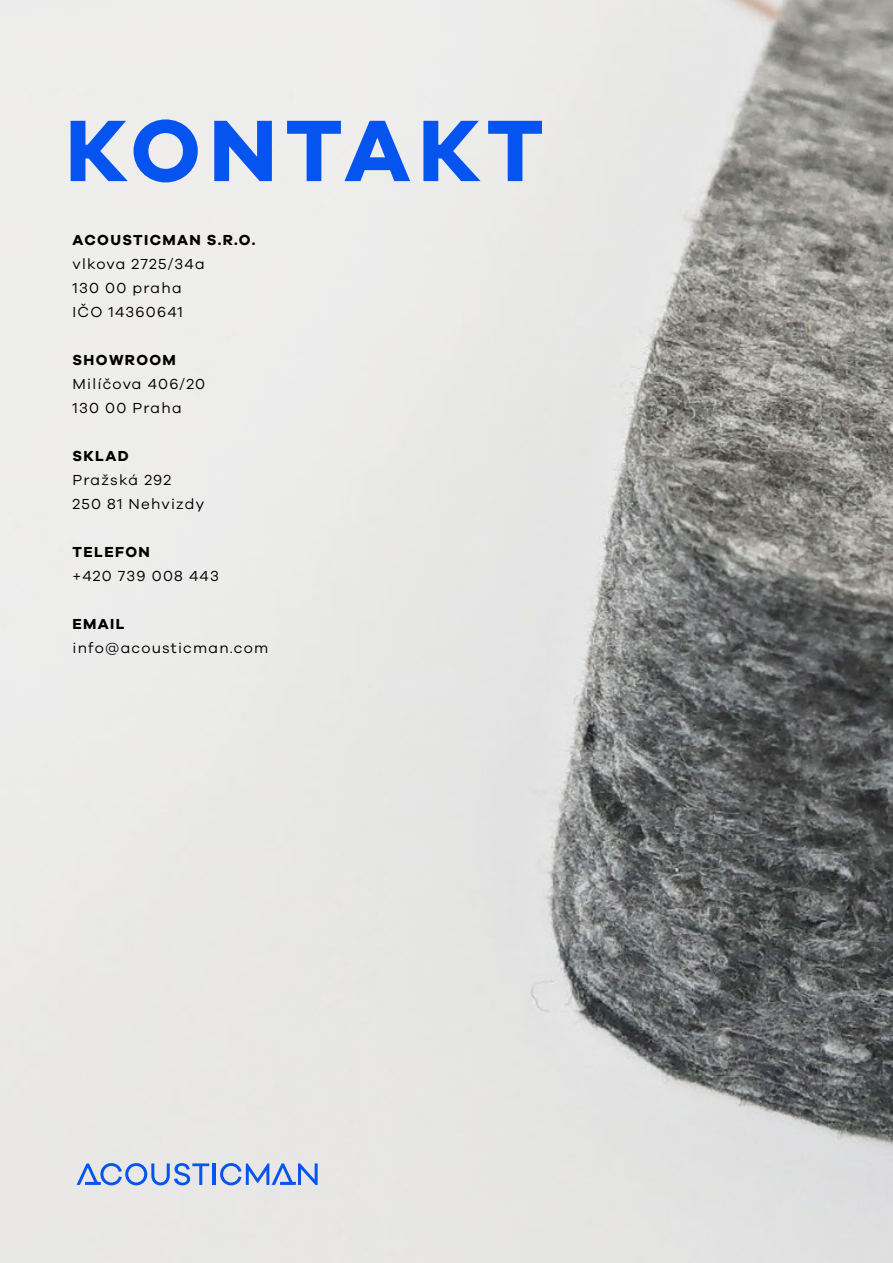
<style>
.page{position:relative;width:893px;height:1263px;background:#fff}
.page>*{position:absolute;margin:0;border:0;box-sizing:border-box;transform-origin:0 0}
.t1{font:700 90px "Galano Grotesque";letter-spacing:.08em;color:#0554f0}
.t2{font:15px/24px "Galano Grotesque";letter-spacing:.08em;color:#000}
.t3{font:700 15px "Galano Grotesque";letter-spacing:.09em;color:#000}
</style>
<div class="page">
<img style="left:0;top:0;width:893px;height:1263px">
<hr style="left:213px;top:1163px;width:3px;height:22px;background:#0554f0">
<svg style="left:77px;top:1163px;width:132px;height:22px;background:#a0b8e8"></svg>
<svg style="left:220px;top:1163px;width:98px;height:22px;background:#9ab4e8"></svg>
<h1 class="t1" style="left:65px;top:95px;width:480px">KONTAKT</h1>
<p class="t3" style="left:73px;top:231px;width:185px">ACOUSTICMAN S.R.O.</p>
<p class="t2" style="left:72px;top:251px;width:134px">vlkova 2725/34a<br>130 00 praha<br>IČO 14360641</p>
<p class="t3" style="left:73px;top:351px;width:105px">SHOWROOM</p>
<p class="t2" style="left:72px;top:371px;width:134px">Milíčova 406/20<br>130 00 Praha</p>
<p class="t3" style="left:73px;top:447px;width:58px">SKLAD</p>
<p class="t2" style="left:72px;top:467px;width:133px">Pražská 292<br>250 81 Nehvizdy</p>
<p class="t3" style="left:73px;top:543px;width:79px">TELEFON</p>
<p class="t2" style="left:72px;top:563px;width:148px">+420 739 008 443</p>
<p class="t3" style="left:73px;top:615px;width:54px">EMAIL</p>
<p class="t2" style="left:72px;top:635px;width:197px">info@acousticman.com</p>
</div>
